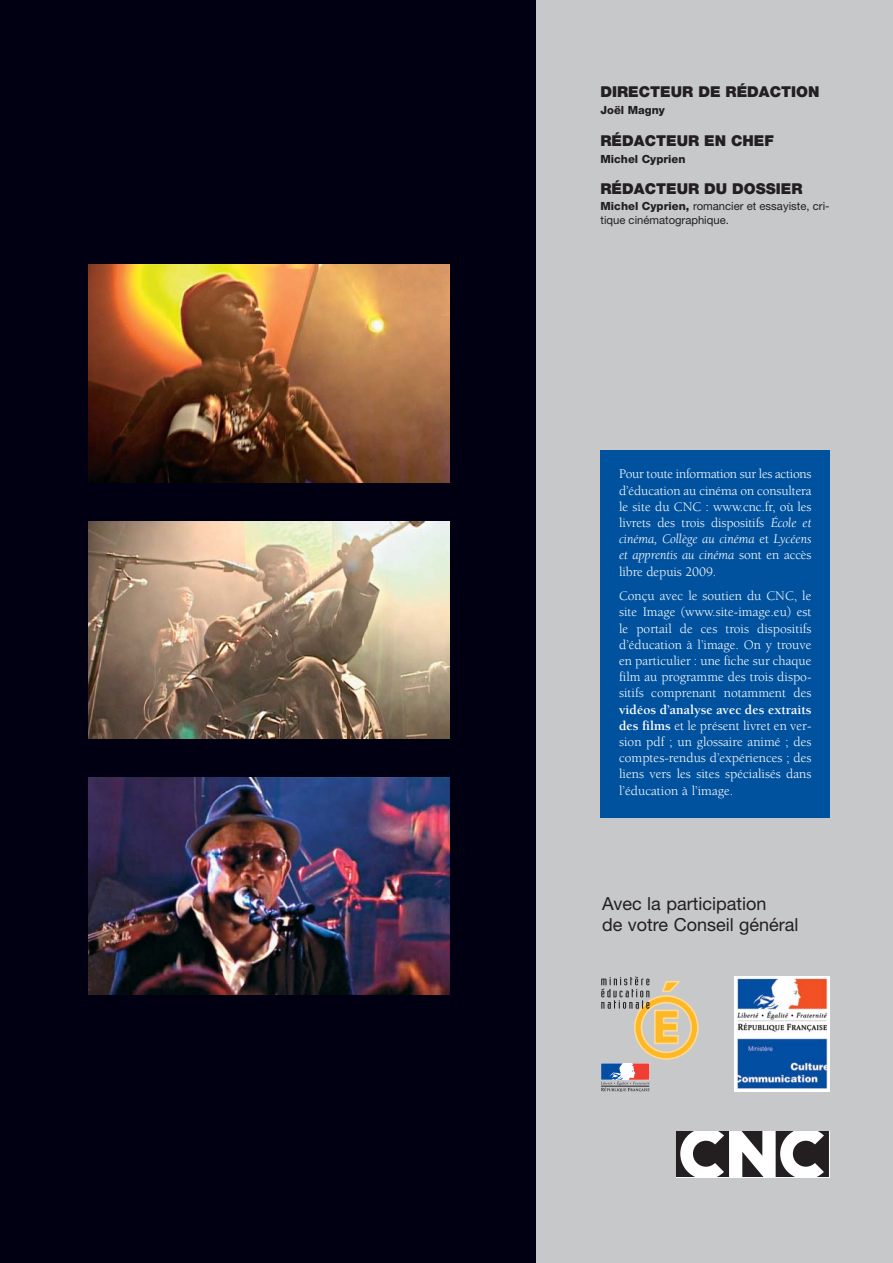
<style>
.page{position:relative;width:893px;height:1263px;background:#fff}
.page>*{position:absolute;margin:0;border:0;box-sizing:border-box;transform-origin:0 0}
.t1{font:18px/21.6px "Helvetica Neue";color:#231f20}
.t2{font:900 15px "Helvetica Neue";color:#231f20}
.t3{font:13.5px/16.2px "Berkeley";color:#fff;text-align:justify}
.t4{font:11.25px/13.5px "Helvetica Neue";color:#231f20}
.t5{font:800 11.25px "Helvetica Neue";color:#231f20}
.s1{font-weight:800}
.s2{font-style:italic}
.s3{font-weight:700}
</style>
<div class="page">
<div style="left:529px;top:0;width:363px;height:1263px;background:#c6c8ca"></div>
<div style="left:0;top:0;width:535px;height:1263px;background:#000012"></div>
<div style="left:734px;top:976px;width:95px;height:116px;background:#fff"></div>
<img style="left:736px;top:977px;width:92px;height:112px">
<svg style="left:601px;top:976px;width:98px;height:116px"></svg>
<svg style="left:676px;top:1131px;width:153px;height:47px"></svg>
<div style="left:675px;top:1131px;width:153px;height:46px;background:#fff"></div>
<svg style="left:741px;top:1131px;width:22px;height:46px"></svg>
<svg style="left:675px;top:1131px;width:54px;height:46px"></svg>
<svg style="left:775px;top:1131px;width:53px;height:46px"></svg>
<div style="left:600px;top:450px;width:229px;height:367px;background:#00529f"></div>
<img style="left:88px;top:265px;width:362px;height:218px">
<img style="left:88px;top:521px;width:362px;height:218px">
<img style="left:88px;top:777px;width:362px;height:218px">
<p class="t2" style="left:600px;top:86px;width:220px">DIRECTEUR DE RÉDACTION</p>
<p class="t5" style="left:600px;top:106px;width:66px">Joël Magny</p>
<p class="t2" style="left:600px;top:135px;width:175px">RÉDACTEUR EN CHEF</p>
<p class="t5" style="left:600px;top:155px;width:86px">Michel Cyprien</p>
<p class="t2" style="left:600px;top:184px;width:203px">RÉDACTEUR DU DOSSIER</p>
<p class="t4" style="left:600px;top:201px;width:230px"><span class="s1">Michel Cyprien,</span> romancier et essayiste, cri&shy;tique cinématographique.</p>
<p class="t3" style="left:619px;top:467px;width:194px">Pour toute information sur les actions d’éducation au cinéma on consultera le site du CNC : www.cnc.fr, où les livrets des trois dispositifs <span class="s2">École et cinéma, Collège au cinéma</span> et <span class="s2">Lycéens et apprentis au cinéma</span> sont en accès libre depuis 2009.</p>
<p class="t3" style="left:619px;top:589px;width:194px">Conçu avec le soutien du CNC, le site Image (www.site-image.eu) est le portail de ces trois dispositifs d’éducation à l’image. On y trouve en particulier : une fiche sur chaque film au programme des trois dispo&shy;sitifs comprenant notamment des</p>
<p class="t3" style="left:619px;top:703px;width:194px"><span class="s3">vidéos d’analyse avec des extraits des films</span> et le présent livret en ver&shy;sion pdf ; un glossaire animé ; des comptes-rendus d’expériences ; des liens vers les sites spécialisés dans l’éducation à l’image.</p>
<h1 class="t1" style="left:602px;top:894px;width:198px">Avec la participation<br>de votre Conseil général</h1>
</div>
